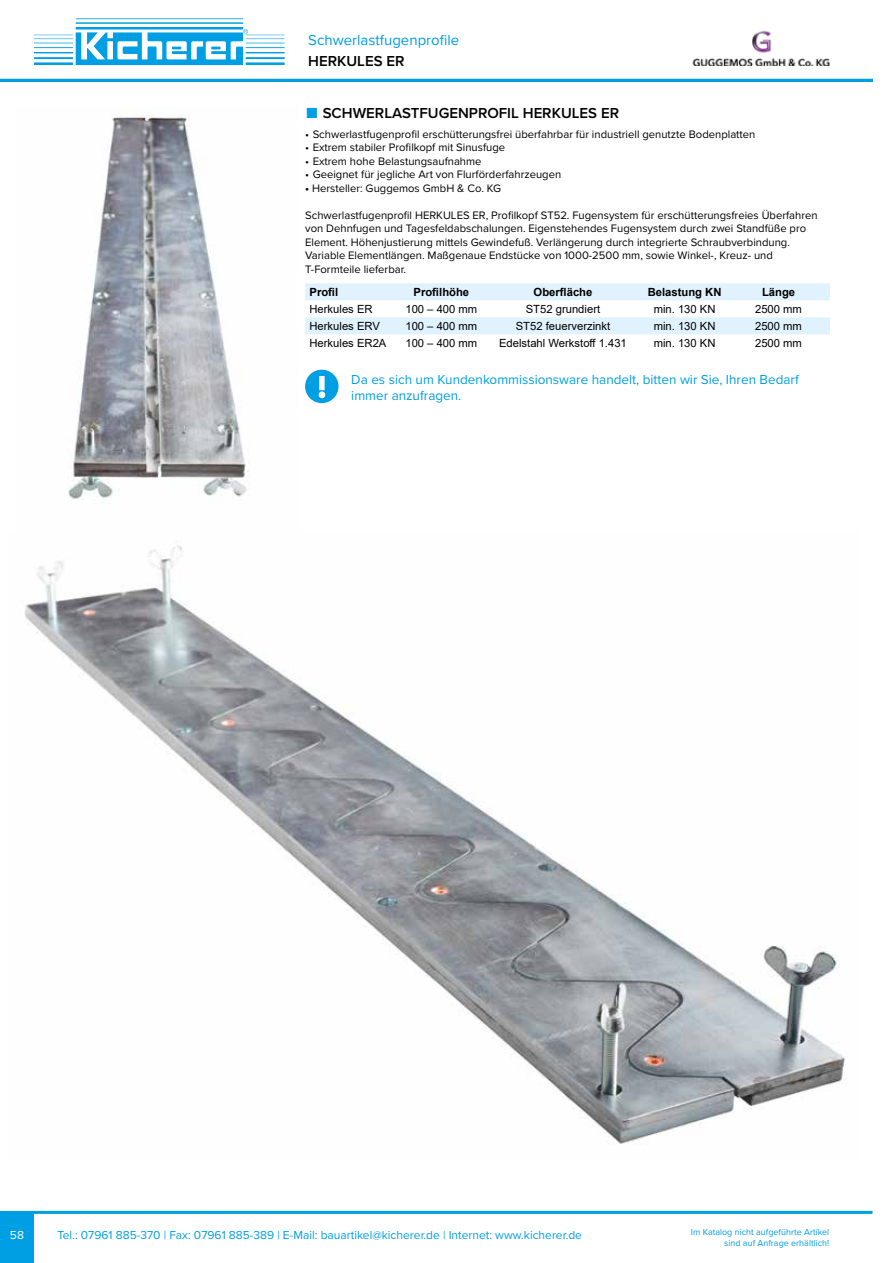
<style>
.page{position:relative;width:893px;height:1263px;background:#fff}
.page>*{position:absolute;margin:0;border:0;box-sizing:border-box;transform-origin:0 0}
.t1{font:600 15px "Proxima Nova";color:#000}
.t2{font:15px "Proxima Nova";color:#009ee3}
.t3{font:13.5px/16.2px "Proxima Nova";color:#009ee3}
.t4{font:12px "Proxima Nova";color:#009ee3}
.t5{font:12px "Proxima Nova";color:#fff}
.t6{font:11.25px/13.5px "Proxima Nova";color:#000}
.t7{font:11.25px "Arial";color:#000}
.t8{font:700 11.25px "Arial";color:#000}
.t9{font:9px/10.8px "Proxima Nova";color:#009ee3;text-align:right}
.s1{font-weight:700}
</style>
<div class="page">
<hr style="left:0;top:79px;width:873px;height:3px;background:#009ee3">
<div style="left:0;top:1211px;width:34px;height:52px;background:#009ee3"></div>
<hr style="left:0;top:1211px;width:872px;height:3px;background:#009ee3">
<img style="left:68px;top:115px;width:181px;height:386px">
<svg style="left:305px;top:283px;width:525px;height:51px"></svg>
<div style="left:305px;top:370px;width:34px;height:33px;background:#009ee3;border-radius:50%"></div>
<svg style="left:319px;top:376px;width:6px;height:22px"></svg>
<img style="left:24px;top:545px;width:823px;height:599px">
<img style="left:692px;top:30px;width:137px;height:36px">
<svg style="left:34px;top:18px;width:251px;height:47px"></svg>
<h1 class="t2" style="left:308px;top:29px;width:152px">Schwerlastfugenprofile</h1>
<h1 class="t1" style="left:308px;top:49px;width:98px">HERKULES ER</h1>
<h1 class="t1" style="left:323px;top:102px;width:298px">SCHWERLASTFUGENPROFIL HERKULES ER</h1>
<p class="t6" style="left:305px;top:127px;width:452px">• Schwerlastfugenprofil erschütterungsfrei überfahrbar für industriell genutzte Bodenplatten</p>
<p class="t6" style="left:305px;top:140px;width:201px">• Extrem stabiler Profilkopf mit Sinusfuge</p>
<p class="t6" style="left:305px;top:154px;width:178px">• Extrem hohe Belastungsaufnahme</p>
<p class="t6" style="left:305px;top:167px;width:258px">• Geeignet für jegliche Art von Flurförderfahrzeugen</p>
<p class="t6" style="left:305px;top:181px;width:197px"><span class="s1">•</span> Hersteller: Guggemos GmbH &amp; Co. KG</p>
<p class="t6" style="left:305px;top:208px;width:514px">Schwerlastfugenprofil HERKULES ER, Profilkopf ST52. Fugensystem für erschütterungsfreies Überfahren von Dehnfugen und Tagesfeldabschalungen. Eigenstehendes Fugensystem durch zwei Standfüße pro Element. Höhenjustierung mittels Gewindefuß. Verlängerung durch integrierte Schraubverbindung.<br>Variable Elementlängen. Maßgenaue Endstücke von 1000-2500 mm, sowie Winkel-, Kreuz- und T-Formteile lieferbar.</p>
<p class="t8" style="left:310px;top:284px;width:30px">Profil</p>
<p class="t8" style="left:414px;top:284px;width:57px">Profilhöhe</p>
<p class="t8" style="left:534px;top:284px;width:60px">Oberfläche</p>
<p class="t8" style="left:648px;top:284px;width:75px">Belastung KN</p>
<p class="t8" style="left:762px;top:284px;width:35px">Länge</p>
<p class="t7" style="left:310px;top:301px;width:65px">Herkules ER</p>
<p class="t7" style="left:405px;top:301px;width:73px">100 – 400 mm</p>
<p class="t7" style="left:526px;top:301px;width:76px">ST52 grundiert</p>
<p class="t7" style="left:654px;top:301px;width:63px">min. 130 KN</p>
<p class="t7" style="left:755px;top:301px;width:48px">2500 mm</p>
<p class="t7" style="left:310px;top:318px;width:72px">Herkules ERV</p>
<p class="t7" style="left:405px;top:318px;width:73px">100 – 400 mm</p>
<p class="t7" style="left:516px;top:318px;width:96px">ST52 feuerverzinkt</p>
<p class="t7" style="left:654px;top:318px;width:63px">min. 130 KN</p>
<p class="t7" style="left:755px;top:318px;width:48px">2500 mm</p>
<p class="t7" style="left:310px;top:335px;width:78px">Herkules ER2A</p>
<p class="t7" style="left:405px;top:335px;width:73px">100 – 400 mm</p>
<p class="t7" style="left:499px;top:335px;width:129px">Edelstahl Werkstoff 1.431</p>
<p class="t7" style="left:654px;top:335px;width:63px">min. 130 KN</p>
<p class="t7" style="left:755px;top:335px;width:48px">2500 mm</p>
<p class="t3" style="left:351px;top:371px;width:449px">Da es sich um Kundenkommissionsware handelt, bitten wir Sie, Ihren Bedarf immer anzufragen.</p>
<p class="t5" style="left:10px;top:1226px;width:16px">58</p>
<p class="t9" style="left:691px;top:1226px;width:140px">Im Katalog nicht aufgeführte Artikel sind auf Anfrage erhältlich!</p>
<p class="t4" style="left:57px;top:1226px;width:526px">Tel.: 07961 885-370 | Fax: 07961 885-389 | E-Mail: bauartikel@kicherer.de | Internet: www.kicherer.de</p>
</div>
